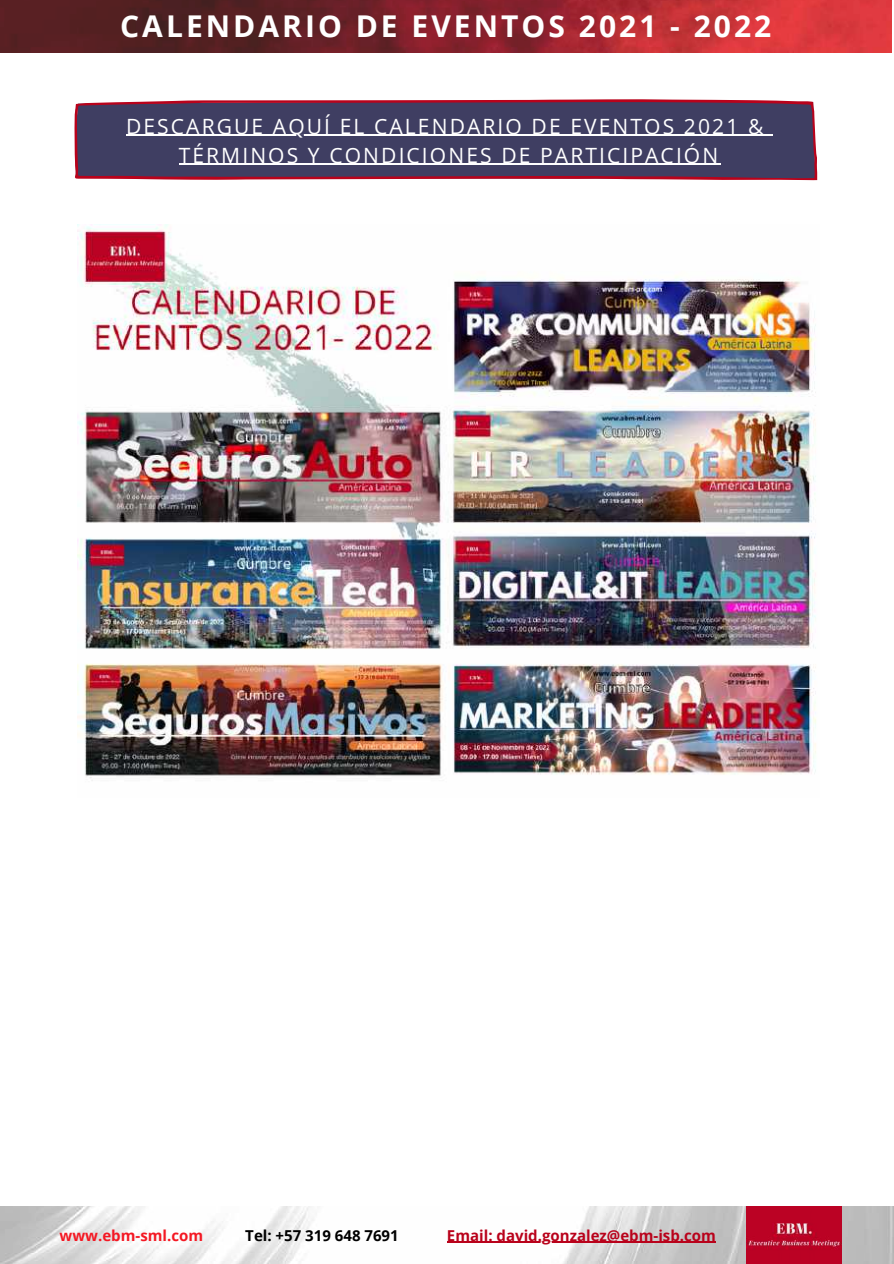
<style>
.page{position:relative;width:894px;height:1264px;background:#fff}
.page>*{position:absolute;margin:0;border:0;box-sizing:border-box;transform-origin:0 0}
.t1{font:700 30px "Open Sans";letter-spacing:.1em;color:#fff}
.t2{font:21px/29.2px "Open Sans";letter-spacing:.1em;color:#fff;text-align:center}
.t3{font:700 15px "Open Sans";color:#b9021b}
.t4{font:700 15px "Open Sans";color:#000}
.t5{font:700 15px "Open Sans";color:#f41823}
</style>
<div class="page">
<img style="left:0;top:0;width:891px;height:53px">
<img style="left:0;top:1206px;width:893px;height:57px">
<img style="left:746px;top:1206px;width:95px;height:57px">
<svg style="left:74px;top:99px;width:743px;height:81px;background:#514364"></svg>
<img style="left:77px;top:224px;width:739px;height:557px">
<hr style="left:447px;top:1241px;width:268px;height:1px;background:#b9021b">
<hr style="left:126px;top:135px;width:248px;height:1px;background:#fff">
<hr style="left:374px;top:135px;width:391px;height:1px;background:#fff">
<hr style="left:179px;top:164px;width:541px;height:1px;background:#fff">
<h1 class="t1" style="left:120px;top:5px;width:652px">CALENDARIO DE EVENTOS 2021 - 2022</h1>
<p class="t2" style="left:126px;top:111px;width:638px">DESCARGUE AQUÍ EL CALENDARIO DE EVENTOS 2021 &amp;<br>TÉRMINOS Y CONDICIONES DE PARTICIPACIÓN</p>
<p class="t5" style="left:60px;top:1224px;width:145px">www.ebm-sml.com</p>
<p class="t4" style="left:245px;top:1224px;width:155px">Tel: +57 319 648 7691</p>
<p class="t3" style="left:447px;top:1224px;width:270px">Email: david.gonzalez@ebm-isb.com</p>
</div>
